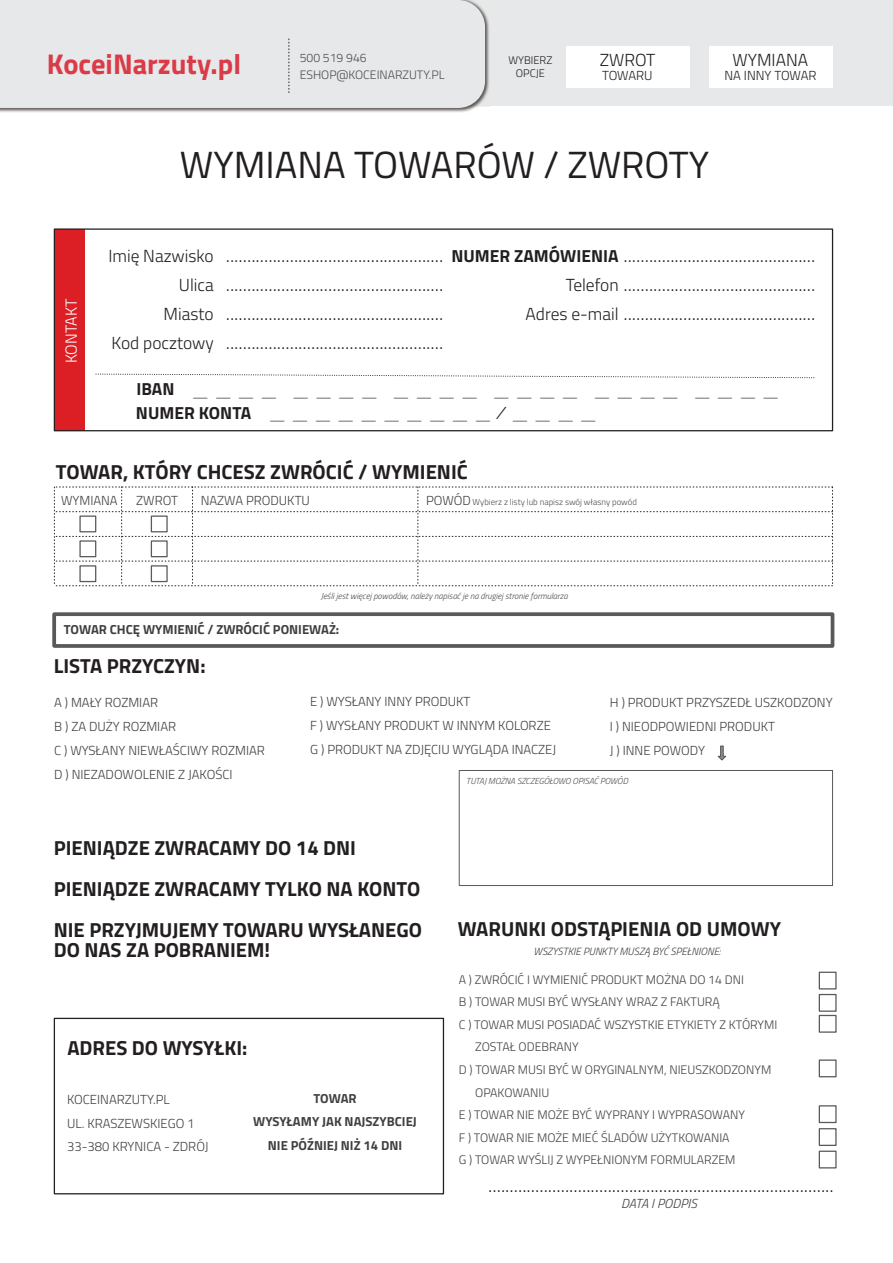
<style>
.page{position:relative;width:893px;height:1263px;background:#fff}
.page>*{position:absolute;margin:0;border:0;box-sizing:border-box;transform-origin:0 0}
.t1{font:37.95px "Titillium Web";color:#231f20}
.t2{font:700 28.5px "Titillium Web";color:#db3a47}
.t3{font:700 20.4px/40.7px "Titillium Web";color:#231f20}
.t4{font:300 17.4px/29.1px "Titillium Web";color:#231f20;text-align:right;scale:1.19 1}
.t5{font:100 17.4px/23.9px "Titillium Web";color:#231f20;scale:1.9 1}
.t6{font:300 17.4px/29.1px "Titillium Web";color:#231f20;text-align:right}
.t7{font:300 16.05px "Titillium Web";color:#fff}
.t8{font:300 13.05px/23.9px "Titillium Web";color:#413f3e}
.t9{font:700 13.05px/23.9px "Titillium Web";color:#413f3e;text-align:center}
.t10{font:300 13.05px "Titillium Web";color:#231f20}
.t11{font:italic 300 13.05px "Titillium Web";color:#413f3e}
.t12{font:300 12.3px "Titillium Web";color:#413f3e}
.t13{font:300 12.15px/16.6px "Titillium Web";color:#4d4c4b}
.t14{font:300 11.1px/12.5px "Titillium Web";color:#231f20;text-align:center}
.t15{font:italic 300 10.5px "Titillium Web";color:#413f3e}
.t16{font:italic 300 8.7px "Titillium Web";color:#4d4c4b}
.t17{font:300 8.7px "Titillium Web";color:#4d4c4b}
.s1{font-weight:700}
</style>
<div class="page">
<div style="left:0;top:0;width:893px;height:106px;background:#e7e8e9"></div>
<img style="left:0;top:13px;width:489px;height:99px">
<svg style="left:0;top:0;width:485px;height:108px"></svg>
<div style="left:54px;top:229px;width:30px;height:202px;background:#dc1f25"></div>
<div style="left:54px;top:228px;width:779px;height:203px;border:1px solid #231f20"></div>
<div style="left:54px;top:1018px;width:390px;height:176px;border:1px solid #231f20"></div>
<div style="left:709px;top:47px;width:123px;height:41px;background:#fff"></div>
<div style="left:566px;top:47px;width:124px;height:41px;background:#fff"></div>
<svg style="left:96px;top:374px;width:718px;height:4px"></svg>
<svg style="left:288px;top:39px;width:1px;height:54px"></svg>
<svg style="left:54px;top:487px;width:779px;height:99px"></svg>
<div style="left:819px;top:972px;width:18px;height:17px;border:1px solid #5b5958"></div>
<div style="left:819px;top:994px;width:18px;height:18px;border:1px solid #5b5958"></div>
<div style="left:819px;top:1015px;width:18px;height:18px;border:1px solid #5b5958"></div>
<div style="left:819px;top:1059px;width:18px;height:18px;border:1px solid #5b5958"></div>
<div style="left:819px;top:1150px;width:18px;height:18px;border:1px solid #5b5958"></div>
<div style="left:819px;top:1105px;width:18px;height:18px;border:1px solid #5b5958"></div>
<div style="left:819px;top:1128px;width:18px;height:18px;border:1px solid #5b5958"></div>
<div style="left:459px;top:770px;width:374px;height:116px;background:#fff;border:1px solid #5b5958"></div>
<svg style="left:717px;top:745px;width:9px;height:16px"></svg>
<div style="left:52px;top:612px;width:782px;height:36px;border:4px solid #5b5958"></div>
<div style="left:79px;top:515px;width:17px;height:17px;border:1px solid #5b5958"></div>
<div style="left:151px;top:515px;width:17px;height:17px;border:1px solid #5b5958"></div>
<div style="left:79px;top:540px;width:17px;height:17px;border:1px solid #5b5958"></div>
<div style="left:151px;top:540px;width:17px;height:17px;border:1px solid #5b5958"></div>
<div style="left:79px;top:565px;width:17px;height:17px;border:1px solid #5b5958"></div>
<div style="left:151px;top:565px;width:17px;height:17px;border:1px solid #5b5958"></div>
<h2 class="t2" style="left:47px;top:42px;width:196px">KoceiNarzuty.pl</h2>
<p class="t13" style="left:300px;top:49px;width:146px">500 519 946<br>ESHOP@KOCEINARZUTY.PL</p>
<p class="t14" style="left:508px;top:54px;width:45px">WYBIERZ<br>OPCJE</p>
<p class="t6" style="left:600px;top:45px;width:57px">ZWROT</p>
<p class="t6" style="left:732px;top:45px;width:77px">WYMIANA</p>
<p class="t10" style="left:602px;top:66px;width:52px">TOWARU</p>
<p class="t10" style="left:724px;top:66px;width:94px">NA INNY TOWAR</p>
<p class="t7" style="left:59px;top:363px;width:66px;rotate:-90deg">KONTAKT</p>
<h1 class="t1" style="left:180px;top:135px;width:531px">WYMIANA TOWARÓW / ZWROTY</h1>
<p class="t6" style="left:108px;top:241px;width:107px">Imię Nazwisko<br>Ulica<br>Miasto<br>Kod pocztowy</p>
<p class="t4" style="left:451px;top:241px;width:307px"><span class="s1">NUMER ZAMÓWIENIA</span> .............................................<br>Telefon .............................................<br>Adres e-mail .............................................</p>
<p class="t5" style="left:136px;top:377px;width:341px"><span class="s1">IBAN</span> ____ ____ ____ ____ ____ ____<br><span class="s1">NUMER KONTA</span> __________/____</p>
<p class="t4" style="left:226px;top:241px;width:184px;text-align:justify">................................................... ................................................... ................................................... ...................................................</p>
<p class="t3" style="left:56px;top:451px;width:414px">TOWAR, KTÓRY CHCESZ ZWRÓCIĆ / WYMIENIĆ</p>
<p class="t8" style="left:61px;top:488px;width:58px">WYMIANA</p>
<p class="t8" style="left:136px;top:488px;width:43px">ZWROT</p>
<p class="t8" style="left:201px;top:488px;width:111px">NAZWA PRODUKTU</p>
<p class="t8" style="left:426px;top:488px;width:46px">POWÓD</p>
<p class="t17" style="left:473px;top:495px;width:166px">Wybierz z listy lub napisz swój własny powód</p>
<p class="t16" style="left:321px;top:589px;width:249px">Jeśli jest więcej powodów, należy napisać je na drugiej stronie formularza</p>
<p class="t9" style="left:64px;top:617px;width:277px">TOWAR CHCĘ WYMIENIĆ / ZWRÓCIĆ PONIEWAŻ:</p>
<p class="t3" style="left:54px;top:645px;width:153px">LISTA PRZYCZYN:</p>
<p class="t8" style="left:54px;top:690px;width:212px">A ) MAŁY ROZMIAR<br>B ) ZA DUŻY ROZMIAR<br>C ) WYSŁANY NIEWŁAŚCIWY ROZMIAR<br>D ) NIEZADOWOLENIE Z JAKOŚCI</p>
<p class="t8" style="left:310px;top:689px;width:247px">E ) WYSŁANY INNY PRODUKT<br>F ) WYSŁANY PRODUKT W INNYM KOLORZE<br>G ) PRODUKT NA ZDJĘCIU WYGLĄDA INACZEJ</p>
<p class="t8" style="left:610px;top:690px;width:224px">H ) PRODUKT PRZYSZEDŁ USZKODZONY<br>I ) NIEODPOWIEDNI PRODUKT<br>J ) INNE POWODY</p>
<p class="t16" style="left:466px;top:774px;width:163px">TUTAJ MOŻNA SZCZEGÓŁOWO OPISAĆ POWÓD</p>
<p class="t3" style="left:54px;top:827px;width:370px">PIENIĄDZE ZWRACAMY DO 14 DNI<br>PIENIĄDZE ZWRACAMY TYLKO NA KONTO<br>NIE PRZYJMUJEMY TOWARU WYSŁANEGO</p>
<p class="t3" style="left:54px;top:929px;width:218px">DO NAS ZA POBRANIEM!</p>
<p class="t3" style="left:67px;top:1027px;width:182px">ADRES DO WYSYŁKI:</p>
<p class="t8" style="left:67px;top:1087px;width:143px">KOCEINARZUTY.PL<br>UL. KRASZEWSKIEGO 1<br>33-380 KRYNICA - ZDRÓJ</p>
<p class="t9" style="left:253px;top:1086px;width:165px">TOWAR<br>WYSYŁAMY JAK NAJSZYBCIEJ<br>NIE PÓŹNIEJ NIŻ 14 DNI</p>
<p class="t3" style="left:458px;top:908px;width:325px">WARUNKI ODSTĄPIENIA OD UMOWY</p>
<p class="t15" style="left:533px;top:943px;width:189px">WSZYSTKIE PUNKTY MUSZĄ BYĆ SPEŁNIONE:</p>
<p class="t12" style="left:459px;top:970px;width:287px">A ) ZWRÓCIĆ I WYMIENIĆ PRODUKT MOŻNA DO 14 DNI</p>
<p class="t12" style="left:459px;top:992px;width:262px">B ) TOWAR MUSI BYĆ WYSŁANY WRAZ Z FAKTURĄ</p>
<p class="t12" style="left:459px;top:1015px;width:320px">C ) TOWAR MUSI POSIADAĆ WSZYSTKIE ETYKIETY Z KTÓRYMI</p>
<p class="t12" style="left:475px;top:1037px;width:105px">ZOSTAŁ ODEBRANY</p>
<p class="t12" style="left:459px;top:1060px;width:314px">D ) TOWAR MUSI BYĆ W ORYGINALNYM, NIEUSZKODZONYM</p>
<p class="t12" style="left:475px;top:1082px;width:76px">OPAKOWANIU</p>
<p class="t12" style="left:459px;top:1105px;width:288px">E ) TOWAR NIE MOŻE BYĆ WYPRANY I WYPRASOWANY</p>
<p class="t12" style="left:459px;top:1128px;width:272px">F ) TOWAR NIE MOŻE MIEĆ ŚLADÓW UŻYTKOWANIA</p>
<p class="t12" style="left:459px;top:1150px;width:278px">G ) TOWAR WYŚLIJ Z WYPEŁNIONYM FORMULARZEM</p>
<p class="t4" style="left:488px;top:1171px;width:292px">.................................................................................</p>
<p class="t11" style="left:621px;top:1193px;width:77px">DATA I PODPIS</p>
</div>
